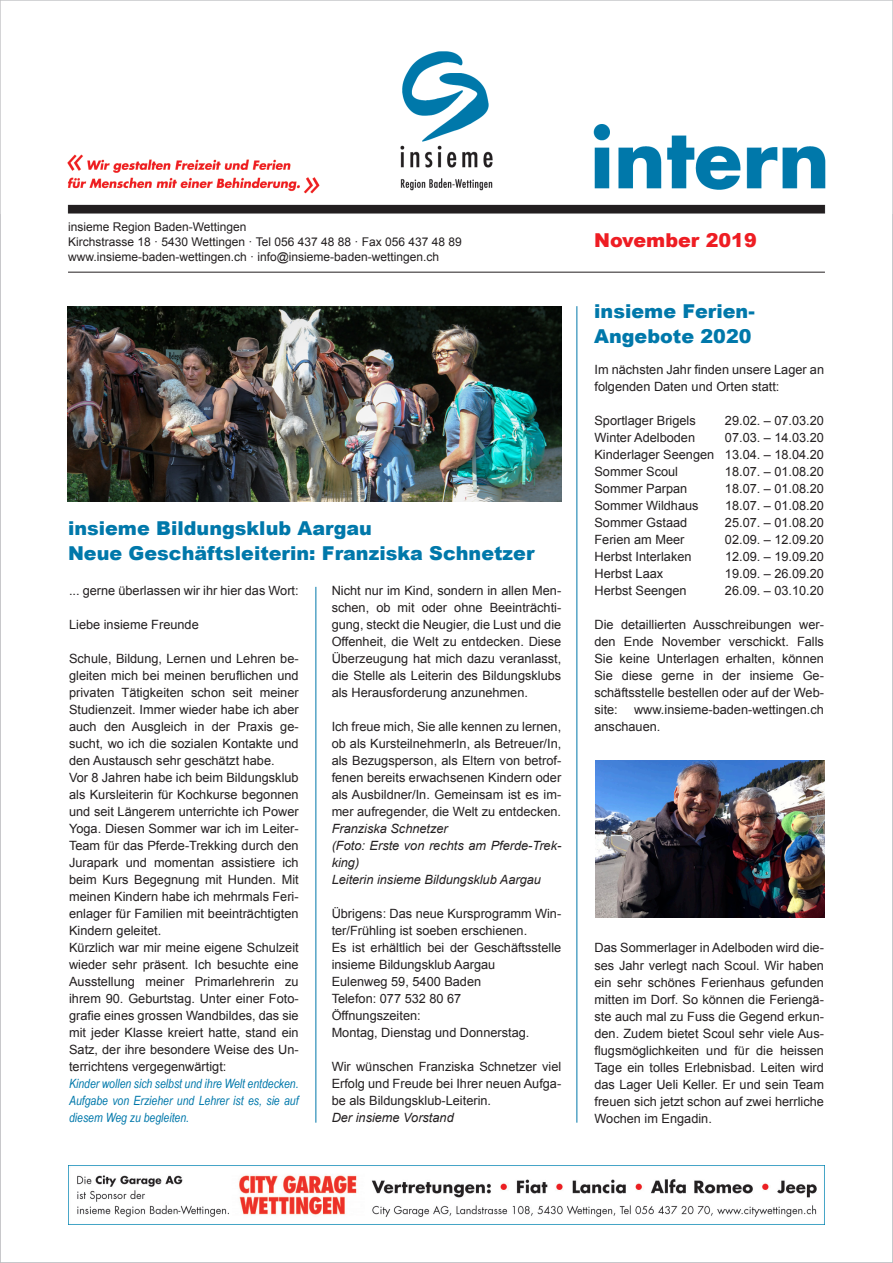
<style>
.page{position:relative;width:893px;height:1263px;background:#fff}
.page>*{position:absolute;margin:0;border:0;box-sizing:border-box;transform-origin:0 0}
.haupttitel_arial_bla{font:900 19.2px "Arial";color:#0078aa}
.t1{font:900 19.2px "Arial";color:#ee1d23}
.grundschrift_arial_r{font:12.75px/17px "Arial";color:#231f20;text-align:justify}
.grundschrift_arial_r-2{font:italic 12.75px/17px "Arial";color:#231f20}
.grundschrift_arial_r-3{font:italic 12.75px/17px "Arial Narrow";color:#0078aa;text-align:justify}
.t2{font:12px "Arial";color:#231f20}
</style>
<div class="page">
<img style="left:68px;top:1165px;width:757px;height:60px">
<img style="left:595px;top:760px;width:230px;height:157px">
<hr style="left:316px;top:587px;width:1px;height:536px;background:#0078aa">
<hr style="left:577px;top:306px;width:1px;height:817px;background:#0078aa">
<hr style="left:68px;top:272px;width:757px;height:1px;background:#231f20">
<img style="left:0;top:0;width:893px;height:213px">
<img style="left:68px;top:307px;width:493px;height:195px">
<p class="t2" style="left:68px;top:219px;width:180px">insieme Region Baden-Wettingen</p>
<p class="t2" style="left:68px;top:234px;width:395px">Kirchstrasse 18 · 5430 Wettingen · Tel 056 437 48 88 · Fax 056 437 48 89</p>
<p class="t2" style="left:68px;top:249px;width:372px">www.insieme-baden-wettingen.ch · info@insieme-baden-wettingen.ch</p>
<p class="haupttitel_arial_bla" style="left:68px;top:514px;width:305px">insieme Bildungsklub Aargau</p>
<p class="haupttitel_arial_bla" style="left:68px;top:540px;width:468px">Neue Geschäftsleiterin: Franziska Schnetzer</p>
<p class="grundschrift_arial_r" style="left:332px;top:582px;width:231px">Nicht nur im Kind, sondern in allen Men&shy;schen, ob mit oder ohne Beeinträchti&shy;gung, steckt die Neugier, die Lust und die Offenheit, die Welt zu entdecken. Diese Überzeugung hat mich dazu veranlasst, die Stelle als Leiterin des Bildungsklubs als Herausforderung anzunehmen.</p>
<p class="grundschrift_arial_r" style="left:332px;top:718px;width:231px">Ich freue mich, Sie alle kennen zu lernen, ob als KursteilnehmerIn, als Betreuer/In, als Bezugsperson, als Eltern von betrof&shy;fenen bereits erwachsenen Kindern oder als Ausbildner/In. Gemeinsam ist es im&shy;mer aufregender, die Welt zu entdecken.</p>
<p class="grundschrift_arial_r-2" style="left:332px;top:820px;width:118px">Franziska Schnetzer</p>
<p class="grundschrift_arial_r-2" style="left:332px;top:837px;width:231px">(Foto: Erste von rechts am Pferde-Trek&shy;king)</p>
<p class="grundschrift_arial_r-2" style="left:332px;top:871px;width:211px">Leiterin insieme Bildungsklub Aargau</p>
<p class="grundschrift_arial_r" style="left:332px;top:905px;width:231px">Übrigens: Das neue Kursprogramm Win&shy;ter/Frühling ist soeben erschienen.</p>
<p class="grundschrift_arial_r" style="left:332px;top:939px;width:231px">Es ist erhältlich bei der Geschäftsstelle insieme Bildungsklub Aargau</p>
<p class="grundschrift_arial_r" style="left:332px;top:973px;width:151px">Eulenweg 59, 5400 Baden</p>
<p class="grundschrift_arial_r" style="left:332px;top:990px;width:131px">Telefon: 077 532 80 67</p>
<p class="grundschrift_arial_r" style="left:332px;top:1007px;width:91px">Öffnungszeiten:</p>
<p class="grundschrift_arial_r" style="left:332px;top:1024px;width:199px">Montag, Dienstag und Donnerstag.</p>
<p class="grundschrift_arial_r" style="left:332px;top:1058px;width:231px">Wir wünschen Franziska Schnetzer viel Erfolg und Freude bei Ihrer neuen Aufga&shy;be als Bildungsklub-Leiterin.</p>
<p class="grundschrift_arial_r-2" style="left:332px;top:1109px;width:124px">Der insieme Vorstand</p>
<p class="grundschrift_arial_r" style="left:69px;top:582px;width:231px">... gerne überlassen wir ihr hier das Wort:</p>
<p class="grundschrift_arial_r" style="left:69px;top:616px;width:131px">Liebe insieme Freunde</p>
<p class="grundschrift_arial_r" style="left:69px;top:650px;width:231px">Schule, Bildung, Lernen und Lehren be&shy;gleiten mich bei meinen beruflichen und privaten Tätigkeiten schon seit meiner Studienzeit. Immer wieder habe ich aber auch den Ausgleich in der Praxis ge&shy;sucht, wo ich die sozialen Kontakte und den Austausch sehr geschätzt habe.</p>
<p class="grundschrift_arial_r" style="left:69px;top:769px;width:231px">Vor 8 Jahren habe ich beim Bildungsklub als Kursleiterin für Kochkurse begonnen und seit Längerem unterrichte ich Power Yoga. Diesen Sommer war ich im Leiter-Team für das Pferde-Trekking durch den Jurapark und momentan assistiere ich beim Kurs Begegnung mit Hunden. Mit meinen Kindern habe ich mehrmals Feri&shy;enlager für Familien mit beeinträchtigten Kindern geleitet.</p>
<p class="grundschrift_arial_r" style="left:69px;top:939px;width:231px">Kürzlich war mir meine eigene Schulzeit wieder sehr präsent. Ich besuchte eine Ausstellung meiner Primarlehrerin zu ihrem 90. Geburtstag. Unter einer Foto&shy;grafie eines grossen Wandbildes, das sie mit jeder Klasse kreiert hatte, stand ein Satz, der ihre besondere Weise des Un&shy;terrichtens vergegenwärtigt:</p>
<p class="grundschrift_arial_r-3" style="left:69px;top:1075px;width:231px">Kinder wollen sich selbst und ihre Welt entdecken.<br>Aufgabe von Erzieher und Lehrer ist es, sie auf diesem Weg zu begleiten.</p>
<p class="t1" style="left:594px;top:226px;width:164px">November 2019</p>
<p class="haupttitel_arial_bla" style="left:594px;top:297px;width:162px">insieme Ferien-</p>
<p class="haupttitel_arial_bla" style="left:594px;top:322px;width:159px">Angebote 2020</p>
<p class="grundschrift_arial_r" style="left:594px;top:361px;width:231px">Im nächsten Jahr finden unsere Lager an folgenden Daten und Orten statt:</p>
<p class="grundschrift_arial_r" style="left:594px;top:412px;width:103px">Sportlager Brigels</p>
<p class="grundschrift_arial_r" style="left:725px;top:412px;width:100px">29.02. – 07.03.20</p>
<p class="grundschrift_arial_r" style="left:594px;top:429px;width:102px">Winter Adelboden</p>
<p class="grundschrift_arial_r" style="left:725px;top:429px;width:100px">07.03. – 14.03.20</p>
<p class="grundschrift_arial_r" style="left:594px;top:446px;width:231px">Kinderlager Seengen 13.04. – 18.04.20</p>
<p class="grundschrift_arial_r" style="left:594px;top:463px;width:85px">Sommer Scoul</p>
<p class="grundschrift_arial_r" style="left:725px;top:463px;width:100px">18.07. – 01.08.20</p>
<p class="grundschrift_arial_r" style="left:594px;top:480px;width:94px">Sommer Parpan</p>
<p class="grundschrift_arial_r" style="left:725px;top:480px;width:100px">18.07. – 01.08.20</p>
<p class="grundschrift_arial_r" style="left:594px;top:497px;width:106px">Sommer Wildhaus</p>
<p class="grundschrift_arial_r" style="left:725px;top:497px;width:100px">18.07. – 01.08.20</p>
<p class="grundschrift_arial_r" style="left:594px;top:514px;width:94px">Sommer Gstaad</p>
<p class="grundschrift_arial_r" style="left:725px;top:514px;width:100px">25.07. – 01.08.20</p>
<p class="grundschrift_arial_r" style="left:594px;top:531px;width:91px">Ferien am Meer</p>
<p class="grundschrift_arial_r" style="left:725px;top:531px;width:100px">02.09. – 12.09.20</p>
<p class="grundschrift_arial_r" style="left:594px;top:548px;width:99px">Herbst Interlaken</p>
<p class="grundschrift_arial_r" style="left:725px;top:548px;width:100px">12.09. – 19.09.20</p>
<p class="grundschrift_arial_r" style="left:594px;top:565px;width:70px">Herbst Laax</p>
<p class="grundschrift_arial_r" style="left:725px;top:565px;width:100px">19.09. – 26.09.20</p>
<p class="grundschrift_arial_r" style="left:594px;top:582px;width:94px">Herbst Seengen</p>
<p class="grundschrift_arial_r" style="left:725px;top:582px;width:100px">26.09. – 03.10.20</p>
<p class="grundschrift_arial_r" style="left:594px;top:616px;width:231px">Die detaillierten Ausschreibungen wer&shy;den Ende November verschickt. Falls Sie keine Unterlagen erhalten, können Sie diese gerne in der insieme Ge&shy;schäftsstelle bestellen oder auf der Web&shy;site:</p>
<p class="grundschrift_arial_r" style="left:594px;top:701px;width:231px;text-indent:40px">www.insieme-baden-wettingen.ch anschauen.</p>
<p class="grundschrift_arial_r" style="left:594px;top:940px;width:231px">Das Sommerlager in Adelboden wird die&shy;ses Jahr verlegt nach Scoul. Wir haben ein sehr schönes Ferienhaus gefunden mitten im Dorf. So können die Feriengä&shy;ste auch mal zu Fuss die Gegend erkun&shy;den. Zudem bietet Scoul sehr viele Aus&shy;flugsmöglichkeiten und für die heissen Tage ein tolles Erlebnisbad. Leiten wird das Lager Ueli Keller. Er und sein Team freuen sich jetzt schon auf zwei herrliche Wochen im Engadin.</p>
</div>
